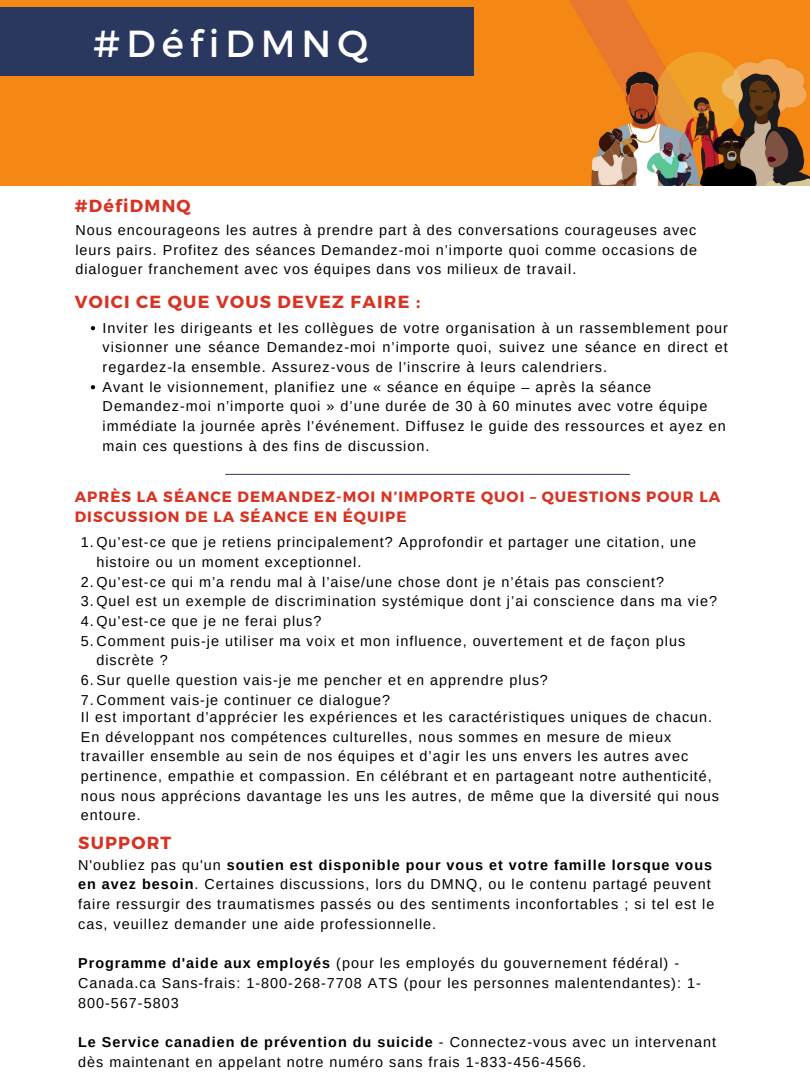
<style>
.page{position:relative;width:810px;height:1080px;background:#fff}
.page>*{position:absolute;margin:0;border:0;box-sizing:border-box;transform-origin:0 0}
.t1{font:37.62px "Montserrat";letter-spacing:.16em;color:#fff}
.t2{font:700 17.5px "Montserrat";letter-spacing:.07em;color:#d83322}
.t3{font:700 15px/20.9px "Montserrat";letter-spacing:.07em;color:#d83322}
.t4{font:14.38px/19.7px "Arimo";letter-spacing:.07em;color:#000}
.s1{font-weight:700}
</style>
<div class="page">
<hr style="left:226px;top:474px;width:404px;height:1px;background:#2a3860">
<img style="left:0;top:0;width:810px;height:185px">
<div style="left:0;top:8px;width:474px;height:67px;background:#2a3860"></div>
<svg style="left:91px;top:326px;width:4px;height:4px"></svg>
<svg style="left:91px;top:385px;width:4px;height:4px"></svg>
<h2 class="t1" style="left:93px;top:19px;width:277px">#DéfiDMNQ</h2>
<p class="t2" style="left:75px;top:195px;width:118px">#DéfiDMNQ</p>
<p class="t4" style="left:75px;top:220px;width:623px;text-align:justify">Nous encourageons les autres à prendre part à des conversations courageuses avec leurs pairs. Profitez des séances Demandez-moi n’importe quoi comme occasions de dialoguer franchement avec vos équipes dans vos milieux de travail.</p>
<h4 class="t2" style="left:75px;top:290px;width:347px">VOICI CE QUE VOUS DEVEZ FAIRE :</h4>
<p class="t4" style="left:103px;top:318px;width:627px;text-align:justify">Inviter les dirigeants et les collègues de votre organisation à un rassemblement pour visionner une séance Demandez-moi n’importe quoi, suivez une séance en direct et regardez-la ensemble. Assurez-vous de l’inscrire à leurs calendriers.</p>
<p class="t4" style="left:103px;top:377px;width:625px">Avant le visionnement, planifiez une « séance en équipe – après la séance Demandez-moi n’importe quoi » d’une durée de 30 à 60 minutes avec votre équipe immédiate la journée après l’événement. Diffusez le guide des ressources et ayez en main ces questions à des fins de discussion.</p>
<p class="t3" style="left:75px;top:485px;width:647px">APRÈS LA SÉANCE DEMANDEZ-MOI N’IMPORTE QUOI – QUESTIONS POUR LA<br>DISCUSSION DE LA SÉANCE EN ÉQUIPE</p>
<p class="t4" style="left:96px;top:532px;width:601px;text-indent:-15px">1.Qu’est-ce que je retiens principalement? Approfondir et partager une citation, une histoire ou un moment exceptionnel.</p>
<p class="t4" style="left:81px;top:572px;width:585px">2.Qu’est-ce qui m’a rendu mal à l’aise/une chose dont je n’étais pas conscient?</p>
<p class="t4" style="left:81px;top:591px;width:638px">3.Quel est un exemple de discrimination systémique dont j’ai conscience dans ma vie?</p>
<p class="t4" style="left:81px;top:611px;width:242px">4.Qu’est-ce que je ne ferai plus?</p>
<p class="t4" style="left:96px;top:631px;width:590px;text-indent:-15px">5.Comment puis-je utiliser ma voix et mon influence, ouvertement et de façon plus discrète ?</p>
<h2 class="t4" style="left:81px;top:670px;width:469px">6.Sur quelle question vais-je me pencher et en apprendre plus?</h2>
<p class="t4" style="left:81px;top:690px;width:311px">7.Comment vais-je continuer ce dialogue?</p>
<p class="t4" style="left:81px;top:707px;width:639px">Il est important d’apprécier les expériences et les caractéristiques uniques de chacun.<br>En développant nos compétences culturelles, nous sommes en mesure de mieux travailler ensemble au sein de nos équipes et d’agir les uns envers les autres avec pertinence, empathie et compassion. En célébrant et en partageant notre authenticité, nous nous apprécions davantage les uns les autres, de même que la diversité qui nous entoure.</p>
<h3 class="t2" style="left:78px;top:832px;width:95px">SUPPORT</h3>
<p class="t4" style="left:78px;top:855px;width:638px">N'oubliez pas qu'un <span class="s1">soutien est disponible pour vous et votre famille lorsque vous en avez besoin</span>. Certaines discussions, lors du DMNQ, ou le contenu partagé peuvent faire ressurgir des traumatismes passés ou des sentiments inconfortables ; si tel est le cas, veuillez demander une aide professionnelle.</p>
<p class="t4" style="left:78px;top:953px;width:624px"><span class="s1">Programme d'aide aux employés</span> (pour les employés du gouvernement fédéral) -<br>Canada.ca Sans-frais: 1-800-268-7708 ATS (pour les personnes malentendantes): 1-<br>800-567-5803</p>
<h1 class="t4" style="left:78px;top:1032px;width:639px"><span class="s1">Le Service canadien de prévention du suicide</span> - Connectez-vous avec un intervenant dès maintenant en appelant notre numéro sans frais 1-833-456-4566.</h1>
</div>
